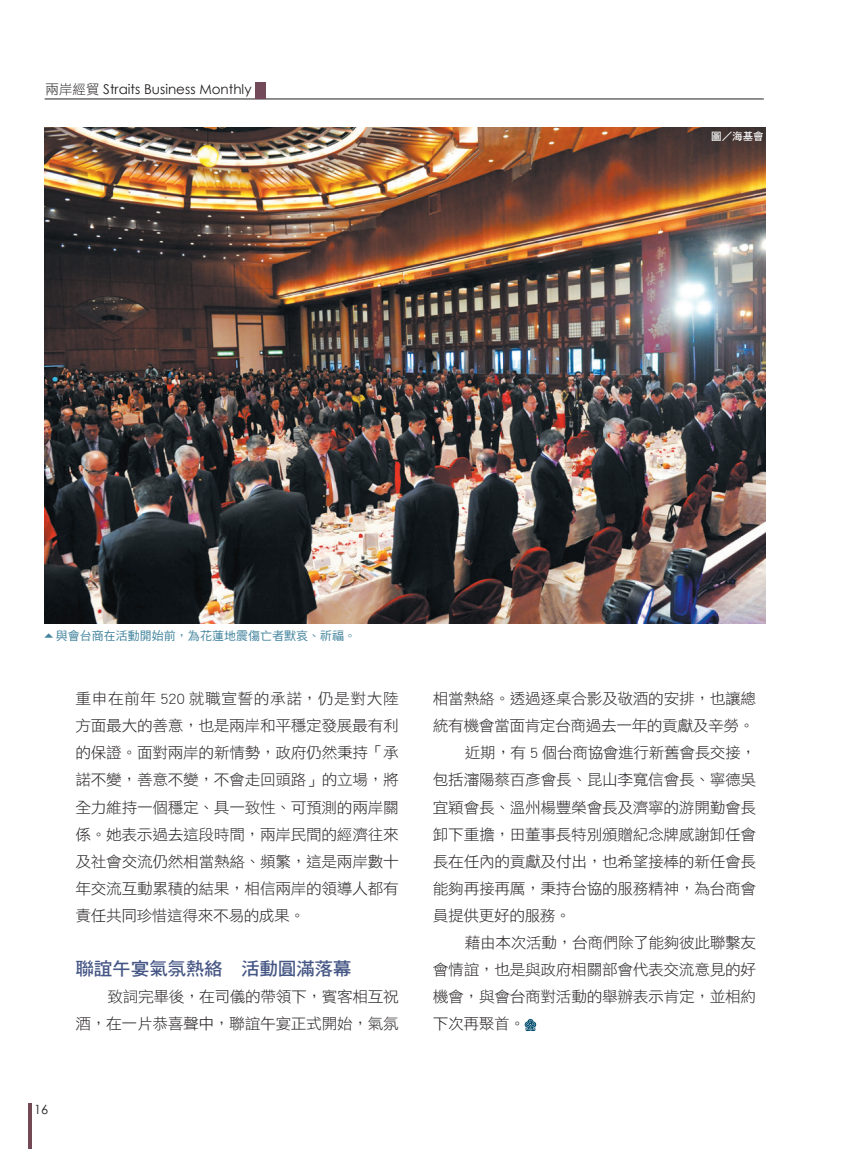
<style>
.page{position:relative;width:851px;height:1149px;background:#fff}
.page>*{position:absolute;margin:0;border:0;box-sizing:border-box;transform-origin:0 0}
.t1{font:18.15px "DF Hei Std W7";letter-spacing:-.02em;color:#465785}
.t2{font:15.3px/27px "DF Hei Std W3";letter-spacing:-.025em;color:#231f20;text-align:justify}
.t3{font:13.5px "Century Gothic";color:#231f20}
.t4{font:12.75px "Century Gothic";color:#231f20}
.t5{font:12px "DF Hei Std W5";color:#41839c}
.t6{font:10.5px "DF Hei Std W7";color:#fff}
.s1{font-family:"DF Hei Std W3"}
</style>
<div class="page">
<svg style="left:524px;top:1019px;width:12px;height:12px"></svg>
<img style="left:44px;top:128px;width:721px;height:495px">
<hr style="left:45px;top:99px;width:718px;height:1px;background:#231f20">
<div style="left:256px;top:83px;width:10px;height:16px;background:#734a59"></div>
<hr style="left:28px;top:1103px;width:3px;height:45px;background:#724955">
<p class="t3" style="left:45px;top:80px;width:207px"><span class="s1">兩岸經貿</span> Straits Business Monthly</p>
<p class="t6" style="left:711px;top:130px;width:54px">圖／海基會</p>
<p class="t5" style="left:56px;top:628px;width:301px">與會台商在活動開始前，為花蓮地震傷亡者默哀、祈福。</p>
<p class="t2" style="left:75px;top:685px;width:325px">重申在前年 520 就職宣誓的承諾，仍是對大陸方面最大的善意，也是兩岸和平穩定發展最有利的保證。面對兩岸的新情勢，政府仍然秉持「承諾不變，善意不變，不會走回頭路」的立場，將全力維持一個穩定、具一致性、可預測的兩岸關係。她表示過去這段時間，兩岸民間的經濟往來及社會交流仍然相當熱絡、頻繁，這是兩岸數十年交流互動累積的結果，相信兩岸的領導人都有責任共同珍惜這得來不易的成果。</p>
<p class="t1" style="left:75px;top:957px;width:277px">聯誼午宴氣氛熱絡　活動圓滿落幕</p>
<p class="t2" style="left:75px;top:982px;width:325px;text-align:right">致詞完畢後，在司儀的帶領下，賓客相互祝<br>酒，在一片恭喜聲中，聯誼午宴正式開始，氣氛</p>
<p class="t4" style="left:34px;top:1100px;width:16px">16</p>
<p class="t2" style="left:433px;top:685px;width:325px">相當熱絡。透過逐桌合影及敬酒的安排，也讓總</p>
<p class="t2" style="left:433px;top:712px;width:323px">統有機會當面肯定台商過去一年的貢獻及辛勞。</p>
<p class="t2" style="left:465px;top:739px;width:293px">近期，有 5 個台商協會進行新舊會長交接，</p>
<p class="t2" style="left:433px;top:766px;width:325px">包括瀋陽蔡百彥會長、昆山李寬信會長、寧德吳</p>
<p class="t2" style="left:433px;top:793px;width:325px">宜穎會長、溫州楊豐榮會長及濟寧的游開勤會長</p>
<p class="t2" style="left:433px;top:820px;width:325px">卸下重擔，田董事長特別頒贈紀念牌感謝卸任會</p>
<p class="t2" style="left:433px;top:847px;width:325px">長在任內的貢獻及付出，也希望接棒的新任會長</p>
<p class="t2" style="left:433px;top:874px;width:325px">能夠再接再厲，秉持台協的服務精神，為台商會</p>
<p class="t2" style="left:433px;top:901px;width:139px">員提供更好的服務。</p>
<p class="t2" style="left:465px;top:928px;width:293px">藉由本次活動，台商們除了能夠彼此聯繫友</p>
<p class="t2" style="left:433px;top:955px;width:325px">會情誼，也是與政府相關部會代表交流意見的好</p>
<p class="t2" style="left:433px;top:982px;width:325px">機會，與會台商對活動的舉辦表示肯定，並相約</p>
<p class="t2" style="left:433px;top:1009px;width:94px">下次再聚首。</p>
</div>
